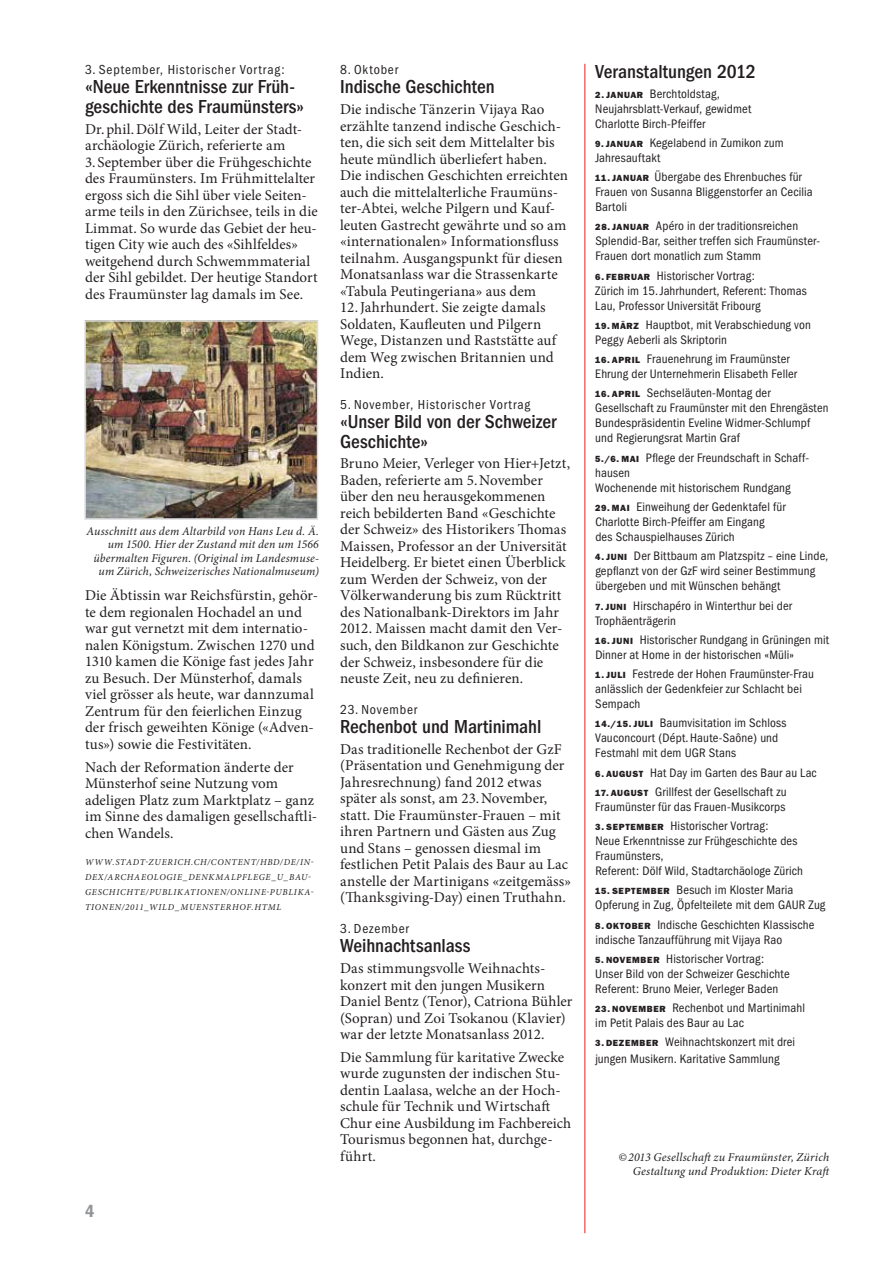
<style>
.page{position:relative;width:893px;height:1263px;background:#fff}
.page>*{position:absolute;margin:0;border:0;box-sizing:border-box;transform-origin:0 0}
.t1{font:500 condensed 19.5px/19.5px "Franklin Gothic";color:#231f20}
.t2{font:600 condensed 18px "Franklin Gothic";color:#939598}
.t3{font:15px/16.5px "Minion Pro";letter-spacing:.005em;color:#231f20}
.t4{font:condensed 13.5px "Franklin Gothic";letter-spacing:.06em;color:#231f20}
.t5{font:condensed 12.75px/15px "Franklin Gothic";letter-spacing:.01em;color:#231f20}
.t6{font:italic 12px/13.5px "Minion Pro";letter-spacing:.01em;color:#231f20;text-align:right}
.t7{font:italic 9px "Minion Pro";color:#231f20}
.s1{font-weight:800;font-stretch:normal;font-size:9px}
</style>
<div class="page">
<hr style="left:585px;top:64px;width:1px;height:1169px;background:#ee1d23">
<img style="left:87px;top:323px;width:228px;height:194px">
<div style="left:84px;top:320px;width:234px;height:200px;border:2px solid #dcdddf"></div>
<p class="t4" style="left:85px;top:62px;width:201px">3. September, Historischer Vortrag:</p>
<h1 class="t1" style="left:85px;top:77px;width:221px">«Neue Erkenntnisse zur Früh&shy;geschichte des Fraumünsters»</h1>
<p class="t3" style="left:85px;top:121px;width:219px">Dr.phil.Dölf Wild, Leiter der Stadt&shy;archäologie Zürich, referierte am</p>
<p class="t3" style="left:85px;top:154px;width:234px">3. September über die Frühgeschichte des Fraumünsters. Im Frühmittelalter ergoss sich die Sihl über viele Seiten&shy;arme teils in den Zürichsee, teils in die Limmat. So wurde das Gebiet der heu&shy;tigen City wie auch des «Sihlfeldes» weitgehend durch Schwemmmaterial der Sihl gebildet. Der heutige Standort des Fraumünster lag damals im See.</p>
<p class="t6" style="left:86px;top:524px;width:234px">Ausschnitt aus dem Altarbild von Hans Leu d. Ä. um 1500. Hier der Zustand mit den um 1566 übermalten Figuren. (Original im Landesmuse&shy;um Zürich, Schweizerisches Nationalmuseum)</p>
<p class="t3" style="left:85px;top:587px;width:235px">Die Äbtissin war Reichsfürstin, gehör&shy;te dem regionalen Hochadel an und war gut vernetzt mit dem internatio&shy;nalen Königstum. Zwischen 1270 und 1310 kamen die Könige fast jedes Jahr zu Besuch. Der Münsterhof, damals viel grösser als heute, war dannzumal Zentrum für den feierlichen Einzug der frisch geweihten Könige («Adven&shy;tus») sowie die Festivitäten.</p>
<p class="t3" style="left:85px;top:758px;width:234px">Nach der Reformation änderte der<br>Münsterhof seine Nutzung vom adeligen Platz zum Marktplatz – ganz im Sinne des damaligen gesellschaftli&shy;chen Wandels.</p>
<p class="t7" style="left:85px;top:856px;width:10px">www</p>
<p class="t7" style="left:113px;top:856px;width:10px">.stadt</p>
<p class="t7" style="left:145px;top:856px;width:11px">-zuerich</p>
<p class="t7" style="left:191px;top:856px;width:28px">.ch/content</p>
<p class="t7" style="left:256px;top:856px;width:12px">/hbd</p>
<p class="t7" style="left:280px;top:856px;width:35px">/de/in-</p>
<p class="t7" style="left:85px;top:871px;width:30px">dex/archaeologie</p>
<p class="t7" style="left:183px;top:871px;width:13px">_denkmalpflege</p>
<p class="t7" style="left:271px;top:871px;width:26px">_u_bau</p>
<p class="t7" style="left:308px;top:871px;width:5px">-</p>
<p class="t7" style="left:85px;top:886px;width:7px">geschichte</p>
<p class="t7" style="left:146px;top:886px;width:11px">/publikationen</p>
<p class="t7" style="left:227px;top:886px;width:11px">/online</p>
<p class="t7" style="left:267px;top:886px;width:11px">-publika</p>
<p class="t7" style="left:311px;top:886px;width:5px">-</p>
<p class="t7" style="left:85px;top:901px;width:7px">tionen</p>
<p class="t7" style="left:122px;top:901px;width:35px">/2011_wild</p>
<p class="t7" style="left:175px;top:901px;width:14px">_muensterhof</p>
<p class="t7" style="left:252px;top:901px;width:11px">.html</p>
<p class="t2" style="left:85px;top:1201px;width:11px">4</p>
<p class="t4" style="left:340px;top:62px;width:60px">8. Oktober</p>
<h1 class="t1" style="left:340px;top:77px;width:156px">Indische Geschichten</h1>
<p class="t3" style="left:340px;top:101px;width:229px">Die indische Tänzerin Vijaya Rao erzählte tanzend indische Geschich&shy;ten, die sich seit dem Mittelalter bis heute mündlich überliefert haben.<br>Die indischen Geschichten erreichten auch die mittelalterliche Fraumüns&shy;ter-Abtei, welche Pilgern und Kauf&shy;leuten Gastrecht gewährte und so am «internationalen» Informationsfluss teilnahm. Ausgangspunkt für diesen Monatsanlass war die Strassenkarte «Tabula Peutingeriana» aus dem 12.Jahrhundert. Sie zeigte damals Soldaten, Kaufleuten und Pilgern Wege, Distanzen und Raststätte auf dem Weg zwischen Britannien und Indien.</p>
<p class="t4" style="left:340px;top:397px;width:192px">5. November, Historischer Vortrag</p>
<h1 class="t1" style="left:340px;top:412px;width:218px">«Unser Bild von der Schweizer<br>Geschichte»</h1>
<p class="t3" style="left:340px;top:455px;width:231px">Bruno Meier, Verleger von Hier+Jetzt, Baden, referierte am 5.November über den neu herausgekommenen reich bebilderten Band «Geschichte der Schweiz» des Historikers Thomas Maissen, Professor an der Universität Heidelberg. Er bietet einen Überblick zum Werden der Schweiz, von der Völkerwanderung bis zum Rücktritt des Nationalbank-Direktors im Jahr 2012. Maissen macht damit den Ver&shy;such, den Bildkanon zur Geschichte der Schweiz, insbesondere für die neuste Zeit, neu zu definieren.</p>
<p class="t4" style="left:340px;top:701px;width:79px">23. November</p>
<h1 class="t1" style="left:340px;top:717px;width:203px">Rechenbot und Martinimahl</h1>
<p class="t3" style="left:340px;top:741px;width:232px">Das traditionelle Rechenbot der GzF (Präsentation und Genehmigung der Jahresrechnung) fand 2012 etwas später als sonst, am 23.November, statt. Die Fraumünster-Frauen – mit ihren Partnern und Gästen aus Zug und Stans – genossen diesmal im festlichen Petit Palais des Baur au Lac anstelle der Martinigans «zeitgemäss» (Thanksgiving-Day) einen Truthahn.</p>
<p class="t4" style="left:340px;top:921px;width:71px">3. Dezember</p>
<h1 class="t1" style="left:340px;top:936px;width:132px">Weihnachtsanlass</h1>
<p class="t3" style="left:340px;top:960px;width:234px">Das stimmungsvolle Weihnachts&shy;konzert mit den jungen Musikern Daniel Bentz (Tenor), Catriona Bühler (Sopran) und Zoi Tsokanou (Klavier) war der letzte Monatsanlass 2012.</p>
<p class="t3" style="left:340px;top:1049px;width:233px">Die Sammlung für karitative Zwecke wurde zugunsten der indischen Stu&shy;dentin Laalasa, welche an der Hoch&shy;schule für Technik und Wirtschaft<br>Chur eine Ausbildung im Fachbereich<br>Tourismus begonnen hat, durchge&shy;führt.</p>
<h1 class="t1" style="left:595px;top:62px;width:162px">Veranstaltungen 2012</h1>
<p class="t5" style="left:595px;top:86px;width:158px"><span class="s1">2. JANUAR</span> Berchtoldstag,<br>Neujahrsblatt-Verkauf, gewidmet<br>Charlotte Birch-Pfeiffer</p>
<p class="t5" style="left:595px;top:135px;width:190px"><span class="s1">9. JANUAR</span> Kegelabend in Zumikon zum<br>Jahresauftakt</p>
<p class="t5" style="left:595px;top:170px;width:219px"><span class="s1">11. JANUAR</span> Übergabe des Ehrenbuches für<br>Frauen von Susanna Bliggenstorfer an Cecilia<br>Bartoli</p>
<p class="t5" style="left:595px;top:219px;width:226px"><span class="s1">28. JANUAR</span> Apéro in der traditionsreichen<br>Splendid-Bar, seither treffen sich Fraumünster-<br>Frauen dort monatlich zum Stamm</p>
<p class="t5" style="left:595px;top:268px;width:213px"><span class="s1">6. FEBRUAR</span> H istorischer Vortrag:<br>Zürich im 15.Jahrhundert, Referent: Thomas<br>Lau, Professor Universität Fribourg</p>
<p class="t5" style="left:595px;top:317px;width:217px"><span class="s1">19. MÄRZ</span> Hauptbot, mit Verabschiedung von<br>Peggy Aeberli als Skriptorin</p>
<p class="t5" style="left:595px;top:352px;width:204px"><span class="s1">16. APRIL</span> Frauenehrung im Fraumünster<br>Ehrung der Unternehmerin Elisabeth Feller</p>
<p class="t5" style="left:595px;top:386px;width:235px"><span class="s1">16. APRIL</span> Sechseläuten-Montag der Gesellschaft zu Fraumünster mit den Ehrengästen Bundespräsidentin Eveline Widmer-Schlumpf und Regierungsrat Martin Graf</p>
<p class="t5" style="left:595px;top:450px;width:215px"><span class="s1">5./6. MAI</span> Pflege der Freundschaft in Schaff&shy;hausen<br>Wochenende mit historischem Rundgang</p>
<p class="t5" style="left:595px;top:499px;width:192px"><span class="s1">29. MAI</span> Einweihung der Gedenktafel für<br>Charlotte Birch-Pfeiffer am Eingang<br>des Schauspielhauses Zürich</p>
<p class="t5" style="left:595px;top:549px;width:234px"><span class="s1">4. JUNI</span> Der Bittbaum am Platzspitz – eine Linde, gepflanzt von der GzF wird seiner Bestimmung übergeben und mit Wünschen behängt</p>
<p class="t5" style="left:595px;top:598px;width:198px"><span class="s1">7. JUNI</span> Hirschapéro in Winterthur bei der<br>Trophäenträgerin</p>
<p class="t5" style="left:595px;top:632px;width:236px"><span class="s1">16. JUNI</span> Historischer Rundgang in Grüningen mit<br>Dinner at Home in der historischen «Müli»</p>
<p class="t5" style="left:595px;top:666px;width:220px"><span class="s1">1. JULI</span> Festrede der Hohen Fraumünster-Frau anlässlich der Gedenkfeier zur Schlacht bei<br>Sempach</p>
<p class="t5" style="left:595px;top:716px;width:193px"><span class="s1">14./15. JULI</span> Baumvisitation im Schloss<br>Vauconcourt (Dépt. Haute-Saône) und<br>Festmahl mit dem UGR Stans</p>
<p class="t5" style="left:595px;top:765px;width:223px"><span class="s1">6. AUGUST</span> Hat Day im Garten des Baur au Lac</p>
<p class="t5" style="left:595px;top:784px;width:193px"><span class="s1">17. AUGUST</span> Grillfest der Gesellschaft zu<br>Fraumünster für das Frauen-Musikcorps</p>
<p class="t5" style="left:595px;top:818px;width:209px"><span class="s1">3. S EPTEM BER</span> H istorischer Vortrag:<br>Neue Erkenntnisse zur Frühgeschichte des Fraumünsters,<br>Referent: Dölf Wild, Stadtarchäologe Zürich</p>
<p class="t5" style="left:595px;top:883px;width:232px"><span class="s1">15. S EPTEM BER</span> Besuch im Kloster Maria<br>Opferung in Zug, Öpfelteilete mit dem GAUR Zug</p>
<p class="t5" style="left:595px;top:917px;width:221px"><span class="s1">8. OKTOBER</span> I ndische Geschichten Klassische indische Tanzaufführung mit Vijaya Rao</p>
<p class="t5" style="left:595px;top:951px;width:196px"><span class="s1">5. NOVEM BER</span> H istorischer Vortrag:<br>Unser Bild von der Schweizer Geschichte<br>Referent: Bruno Meier, Verleger Baden</p>
<p class="t5" style="left:595px;top:1000px;width:211px"><span class="s1">23. NOVEM BER</span> Rechenbot und Martinimahl im Petit Palais des Baur au Lac</p>
<p class="t5" style="left:595px;top:1034px;width:201px;line-height:16.5px"><span class="s1">3. DEZEM BER</span> Weihnachtskonzert mit drei jungen Musikern. Karitative Sammlung</p>
<p class="t6" style="left:618px;top:1151px;width:214px">©2013 Gesellschaft zu Fraumünster, Zürich<br>Gestaltung und Produktion: Dieter Kraft</p>
</div>
